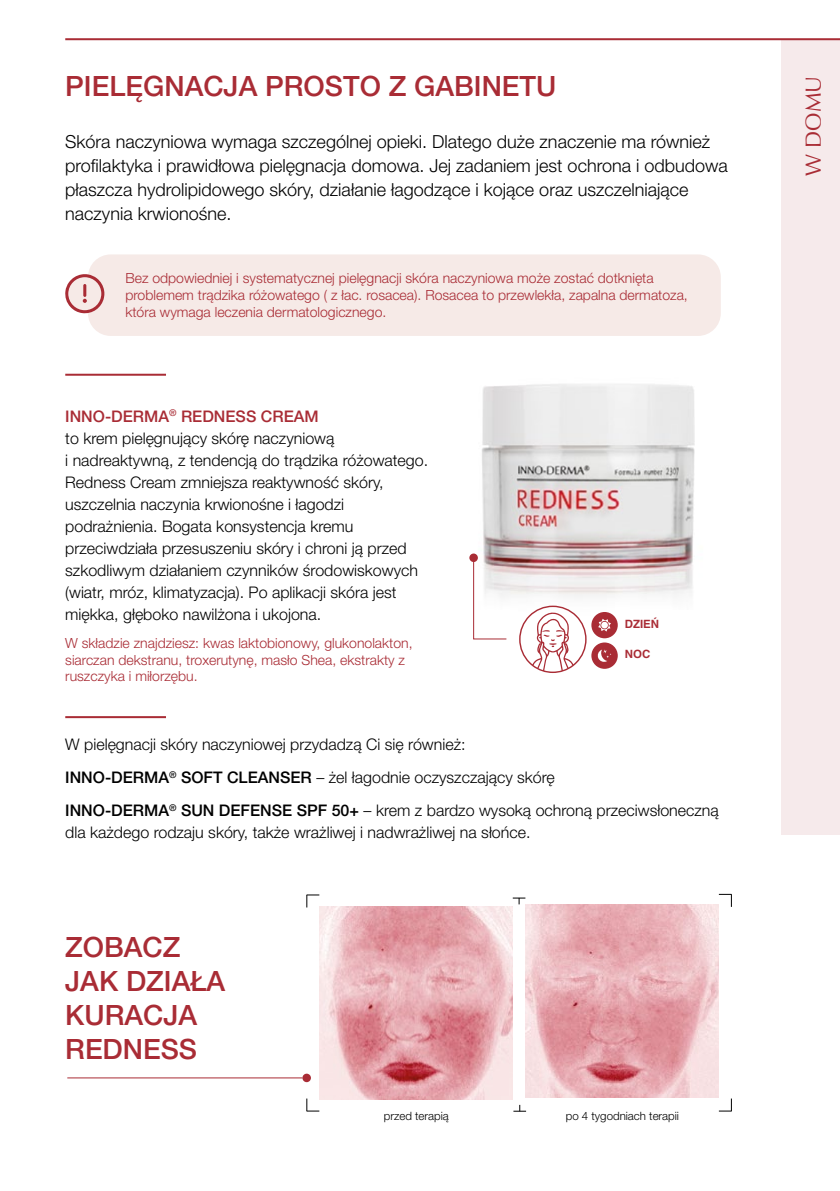
<style>
.page{position:relative;width:840px;height:1191px;background:#fff}
.page>*{position:absolute;margin:0;border:0;box-sizing:border-box;transform-origin:0 0}
.t1{font:500 28px/34px "Helvetica Neue LT Pro";color:#a92c35}
.t2{font:22px "Optima";color:#a92c35}
.t3{font:300 18px/24px "Helvetica Neue LT Pro";color:#000}
.t4{font:300 16px/22px "Helvetica Neue LT Pro";color:#000}
.t5{font:300 14px/16.8px "Helvetica Neue LT Pro";color:#a92c35}
.t6{font:300 11.4px "Helvetica Neue LT Pro";color:#000}
.t7{font:700 11.4px "Helvetica";color:#a92c35}
.s1{font-weight:500;color:#a92c35}
.s2{font-weight:500}
</style>
<div class="page">
<div style="left:88px;top:254px;width:632px;height:82px;background:#f6eae7;border-radius:23px"></div>
<div style="left:781px;top:40px;width:58px;height:795px;background:#f6eaeb"></div>
<hr style="left:65px;top:38px;width:774px;height:2px;background:#a92c35">
<hr style="left:67px;top:1077px;width:235px;height:1px;background:#a92c35">
<div style="left:302px;top:1073px;width:9px;height:9px;background:#a92c35;border-radius:50%"></div>
<img style="left:319px;top:906px;width:193px;height:193px">
<img style="left:525px;top:904px;width:193px;height:193px">
<svg style="left:306px;top:894px;width:13px;height:13px"></svg>
<svg style="left:718px;top:894px;width:13px;height:13px"></svg>
<svg style="left:512px;top:897px;width:13px;height:7px"></svg>
<svg style="left:718px;top:1098px;width:13px;height:13px"></svg>
<svg style="left:306px;top:1098px;width:13px;height:13px"></svg>
<svg style="left:513px;top:1104px;width:13px;height:7px"></svg>
<img style="left:476px;top:384px;width:219px;height:271px">
<hr style="left:65px;top:374px;width:101px;height:2px;background:#a92c35">
<hr style="left:65px;top:716px;width:101px;height:2px;background:#a92c35">
<svg style="left:473px;top:557px;width:34px;height:83px"></svg>
<div style="left:469px;top:553px;width:8px;height:9px;background:#a92c35;border-radius:50%"></div>
<div style="left:591px;top:612px;width:26px;height:26px;background:#a92c35;border-radius:50%"></div>
<div style="left:591px;top:642px;width:26px;height:27px;background:#a92c35;border-radius:50%"></div>
<svg style="left:598px;top:619px;width:12px;height:12px"></svg>
<svg style="left:600px;top:621px;width:8px;height:8px"></svg>
<svg style="left:597px;top:649px;width:14px;height:13px"></svg>
<svg style="left:519px;top:605px;width:67px;height:68px"></svg>
<svg style="left:65px;top:274px;width:39px;height:40px"></svg>
<h1 class="t1" style="left:65px;top:69px;width:492px">PIELĘGNACJA PROSTO Z GABINETU</h1>
<p class="t3" style="left:65px;top:129px;width:663px">Skóra naczyniowa wymaga szczególnej opieki. Dlatego duże znaczenie ma również profilaktyka i prawidłowa pielęgnacja domowa. Jej zadaniem jest ochrona i odbudowa płaszcza hydrolipidowego skóry, działanie łagodzące i kojące oraz uszczelniające naczynia krwionośne.</p>
<p class="t5" style="left:125px;top:270px;width:563px">Bez odpowiedniej i systematycznej pielęgnacji skóra naczyniowa może zostać dotknięta problemem trądzika różowatego ( z łac. rosacea). Rosacea to przewlekła, zapalna dermatoza, która wymaga leczenia dermatologicznego.</p>
<p class="t4" style="left:65px;top:404px;width:364px"><span class="s1">INNO-DERMA</span><sup>®</sup> <span class="s1">REDNESS CREAM<br></span>to krem pielęgnujący skórę naczyniową<br>i nadreaktywną, z tendencją do trądzika różowatego.<br>Redness Cream zmniejsza reaktywność skóry, uszczelnia naczynia krwionośne i łagodzi podrażnienia. Bogata konsystencja kremu przeciwdziała przesuszeniu skóry i chroni ją przed szkodliwym działaniem czynników środowiskowych (wiatr, mróz, klimatyzacja). Po aplikacji skóra jest miękka, głęboko nawilżona i ukojona.</p>
<p class="t5" style="left:65px;top:634px;width:348px">W składzie znajdziesz: kwas laktobionowy, glukonolakton, siarczan dekstranu, troxerutynę, masło Shea, ekstrakty z ruszczyka i miłorzębu.</p>
<p class="t7" style="left:624px;top:616px;width:36px">DZIEŃ</p>
<p class="t7" style="left:624px;top:647px;width:27px">NOC</p>
<p class="t4" style="left:65px;top:727px;width:654px;line-height:33.4px">W pielęgnacji skóry naczyniowej przydadzą Ci się również:<br><span class="s2">INNO-DERMA</span><sup>®</sup> <span class="s2">SOFT CLEANSER</span> – żel łagodnie oczyszczający skórę<br><span class="s2">INNO-DERMA</span><sup>®</sup> <span class="s2">SUN DEFENSE SPF 50+</span> – krem z bardzo wysoką ochroną przeciwsłoneczną</p>
<p class="t4" style="left:65px;top:821px;width:466px">dla każdego rodzaju skóry, także wrażliwej i nadwrażliwej na słońce.</p>
<h1 class="t1" style="left:65px;top:929px;width:161px">ZOBACZ<br>JAK DZIAŁA<br>KURACJA<br>REDNESS</h1>
<p class="t6" style="left:384px;top:1108px;width:66px">przed terapią</p>
<p class="t6" style="left:565px;top:1108px;width:115px">po 4 tygodniach terapii</p>
<h2 class="t2" style="left:800px;top:176px;width:102px;rotate:-90deg">W DOMU</h2>
</div>
